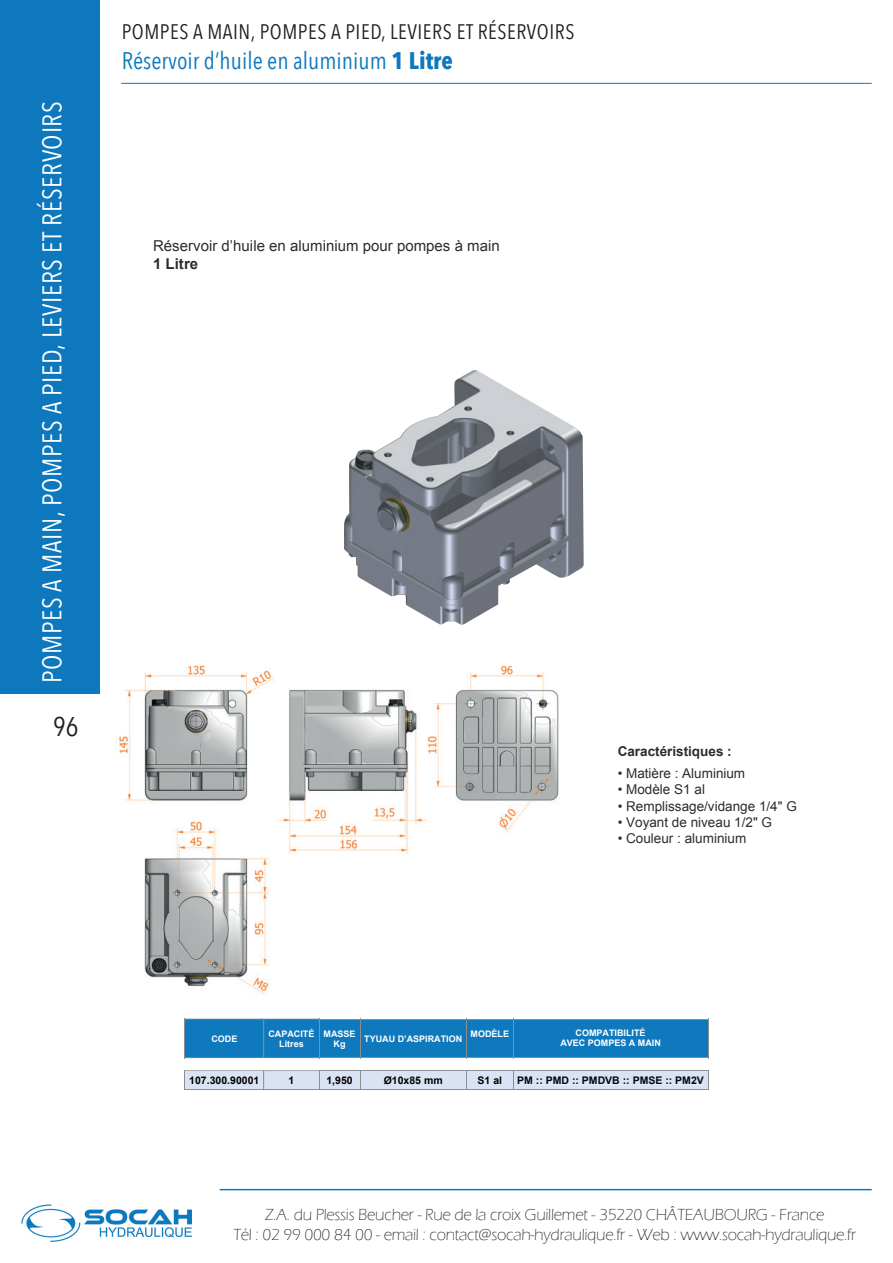
<style>
.page{position:relative;width:893px;height:1263px;background:#fff}
.page>*{position:absolute;margin:0;border:0;box-sizing:border-box;transform-origin:0 0}
.t1{font:27px "Avenir Next Condensed";letter-spacing:.025em;color:#fff}
.t2{font:27px "Avenir Next Condensed";color:#231f20}
.t3{font:24px "Avenir Next Condensed";color:#0d78bd}
.t4{font:21px "Avenir Next Condensed";letter-spacing:.025em;color:#231f20}
.t5{font:300 16.5px/19.8px "Eras ITC";letter-spacing:-.015em;color:#231f20;text-align:center}
.t6{font:15px "Arial";color:#292d2f}
.t7{font:700 15px "Arial";color:#292d2f}
.t8{font:13.5px "Arial";color:#292d2f}
.t9{font:700 13.5px "Arial";color:#292d2f}
.t10{font:700 10.5px "Arial";color:#000001}
.t11{font:700 9px/10.8px "Arial";color:#fff;text-align:center}
.s1{font-weight:700}
</style>
<div class="page">
<div style="left:0;top:0;width:99px;height:693px;background:#0d78bd"></div>
<hr style="left:121px;top:83px;width:751px;height:1px;background:#0d78bd">
<hr style="left:220px;top:1189px;width:652px;height:1px;background:#0d78bd">
<img style="left:21px;top:1204px;width:170px;height:38px">
<img style="left:118px;top:665px;width:441px;height:329px">
<svg style="left:191px;top:731px;width:20px;height:19px"></svg>
<div style="left:466px;top:1019px;width:47px;height:39px;background:#0f79be"></div>
<div style="left:513px;top:1019px;width:195px;height:39px;background:#0f79be"></div>
<div style="left:467px;top:1071px;width:46px;height:18px;background:#dae3f3"></div>
<hr style="left:466px;top:1019px;width:48px;height:1px;background:#8b8e90">
<hr style="left:513px;top:1019px;width:195px;height:1px;background:#8b8e90">
<hr style="left:466px;top:1057px;width:48px;height:1px;background:#8b8e90">
<hr style="left:513px;top:1057px;width:195px;height:1px;background:#8b8e90">
<hr style="left:466px;top:1070px;width:48px;height:1px;background:#8b8e90">
<hr style="left:466px;top:1089px;width:48px;height:1px;background:#8b8e90">
<svg style="left:513px;top:1020px;width:1px;height:37px"></svg>
<svg style="left:708px;top:1019px;width:1px;height:39px"></svg>
<svg style="left:513px;top:1070px;width:196px;height:20px;background:#d1dae8"></svg>
<div style="left:319px;top:1019px;width:41px;height:39px;background:#0f79be"></div>
<div style="left:360px;top:1019px;width:106px;height:39px;background:#0f79be"></div>
<div style="left:319px;top:1071px;width:41px;height:19px;background:#dae3f3"></div>
<hr style="left:319px;top:1019px;width:41px;height:1px;background:#8b8e90">
<hr style="left:360px;top:1019px;width:107px;height:1px;background:#8b8e90">
<hr style="left:319px;top:1057px;width:41px;height:1px;background:#8b8e90">
<hr style="left:360px;top:1057px;width:107px;height:1px;background:#8b8e90">
<hr style="left:319px;top:1070px;width:41px;height:1px;background:#8b8e90">
<hr style="left:319px;top:1089px;width:41px;height:1px;background:#8b8e90">
<svg style="left:185px;top:1019px;width:135px;height:39px;background:#1479bc"></svg>
<svg style="left:185px;top:1070px;width:135px;height:20px;background:#d2dae9"></svg>
<svg style="left:360px;top:1020px;width:1px;height:37px"></svg>
<svg style="left:466px;top:1020px;width:1px;height:37px"></svg>
<svg style="left:360px;top:1070px;width:107px;height:20px;background:#d0d9e7"></svg>
<img style="left:344px;top:370px;width:240px;height:255px">
<svg style="left:381px;top:528px;width:32px;height:25px"></svg>
<div style="left:182px;top:733px;width:9px;height:17px;background:#b1b4b5"></div>
<h1 class="t1" style="left:29px;top:683px;width:584px;rotate:-90deg">POMPES A MAIN, POMPES A PIED, LEVIERS ET RÉSERVOIRS</h1>
<h1 class="t2" style="left:53px;top:703px;width:27px">96</h1>
<p class="t4" style="left:122px;top:14px;width:454px">POMPES A MAIN, POMPES A PIED, LEVIERS ET RÉSERVOIRS</p>
<h2 class="t3" style="left:122px;top:40px;width:333px">Réservoir d’huile en aluminium <span class="s1">1 Litre</span></h2>
<p class="t6" style="left:153px;top:236px;width:348px">Réservoir d’huile en aluminium pour pompes à main</p>
<p class="t7" style="left:153px;top:254px;width:47px">1 Litre</p>
<p class="t9" style="left:618px;top:742px;width:116px">Caractéristiques :</p>
<p class="t8" style="left:618px;top:764px;width:129px">• Matière : Aluminium</p>
<p class="t8" style="left:618px;top:781px;width:89px">• Modèle S1 al</p>
<p class="t8" style="left:618px;top:797px;width:181px">• Remplissage/vidange 1/4" G</p>
<p class="t8" style="left:618px;top:813px;width:156px">• Voyant de niveau 1/2" G</p>
<p class="t8" style="left:618px;top:829px;width:130px">• Couleur : aluminium</p>
<p class="t11" style="left:211px;top:1033px;width:28px">CODE</p>
<p class="t10" style="left:189px;top:1073px;width:72px">107.300.90001</p>
<p class="t11" style="left:268px;top:1028px;width:47px">CAPACITÉ<br>Litres</p>
<p class="t11" style="left:324px;top:1028px;width:33px">MASSE<br>Kg</p>
<p class="t11" style="left:364px;top:1033px;width:100px">TYUAU D’ASPIRATION</p>
<p class="t10" style="left:289px;top:1073px;width:7px">1</p>
<p class="t10" style="left:326px;top:1073px;width:28px">1,950</p>
<p class="t10" style="left:384px;top:1073px;width:60px">Ø10x85 mm</p>
<p class="t11" style="left:471px;top:1028px;width:40px">MODÈLE</p>
<p class="t10" style="left:478px;top:1073px;width:26px">S1 al</p>
<p class="t11" style="left:560px;top:1027px;width:102px">COMPATIBILITÉ<br>AVEC POMPES A MAIN</p>
<p class="t10" style="left:517px;top:1073px;width:188px">PM :: PMD :: PMDVB :: PMSE :: PM2V</p>
<p class="t5" style="left:233px;top:1205px;width:624px">Z.A. du Plessis Beucher - Rue de la croix Guillemet - 35220 CHÂTEAUBOURG - France<br>Tél : 02 99 000 84 00 - email : contact@socah-hydraulique.fr - Web : www.socah-hydraulique.fr</p>
</div>
